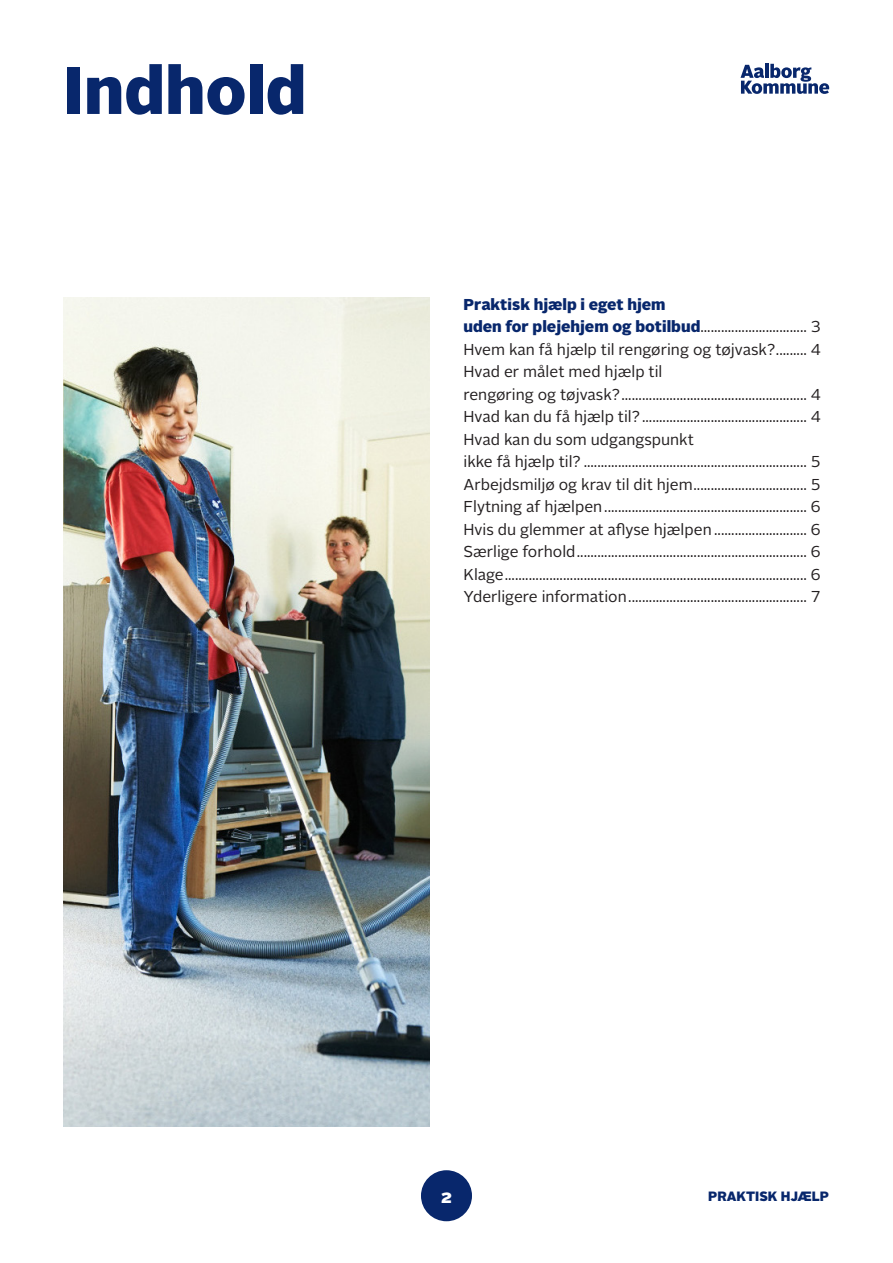
<style>
.page{position:relative;width:893px;height:1263px;background:#fff}
.page>*{position:absolute;margin:0;border:0;box-sizing:border-box;transform-origin:0 0}
.t1{font:900 66px "Alright Sans";color:#08276c}
.t2{font:900 18px "Alright Sans";color:#fff}
.t3{font:15.75px/22.5px "Alright Sans";color:#231f20}
.t4{font:900 13.5px "Alright Sans";color:#08276c}
.s1{font-weight:900;color:#08276c}
</style>
<div class="page">
<svg style="left:740px;top:64px;width:89px;height:30px"></svg>
<div style="left:421px;top:1170px;width:51px;height:51px;background:#08276c;border-radius:50%"></div>
<img style="left:64px;top:298px;width:365px;height:829px">
<h1 class="t1" style="left:64px;top:44px;width:244px">Indhold</h1>
<p class="t3" style="left:463px;top:293px;width:359px"><span class="s1">Praktisk hjælp i eget hjem<br>uden for plejehjem og botilbud</span>............................... 3<br>Hvem kan få hjælp til rengøring og tøjvask?......... 4<br>Hvad er målet med hjælp til<br>rengøring og tøjvask?...................................................... 4<br>Hvad kan du få hjælp til?................................................ 4<br>Hvad kan du som udgangspunkt<br>ikke få hjælp til? ................................................................. 5<br>Arbejdsmiljø og krav til dit hjem................................. 5<br>Flytning af hjælpen........................................................... 6<br>Hvis du glemmer at aflyse hjælpen ........................... 6<br>Særlige forhold................................................................... 6<br>Klage........................................................................................ 6<br>Yderligere information.................................................... 7</p>
<p class="t2" style="left:441px;top:1183px;width:13px">2</p>
<p class="t4" style="left:708px;top:1186px;width:122px">PRAKTISK HJÆLP</p>
</div>
